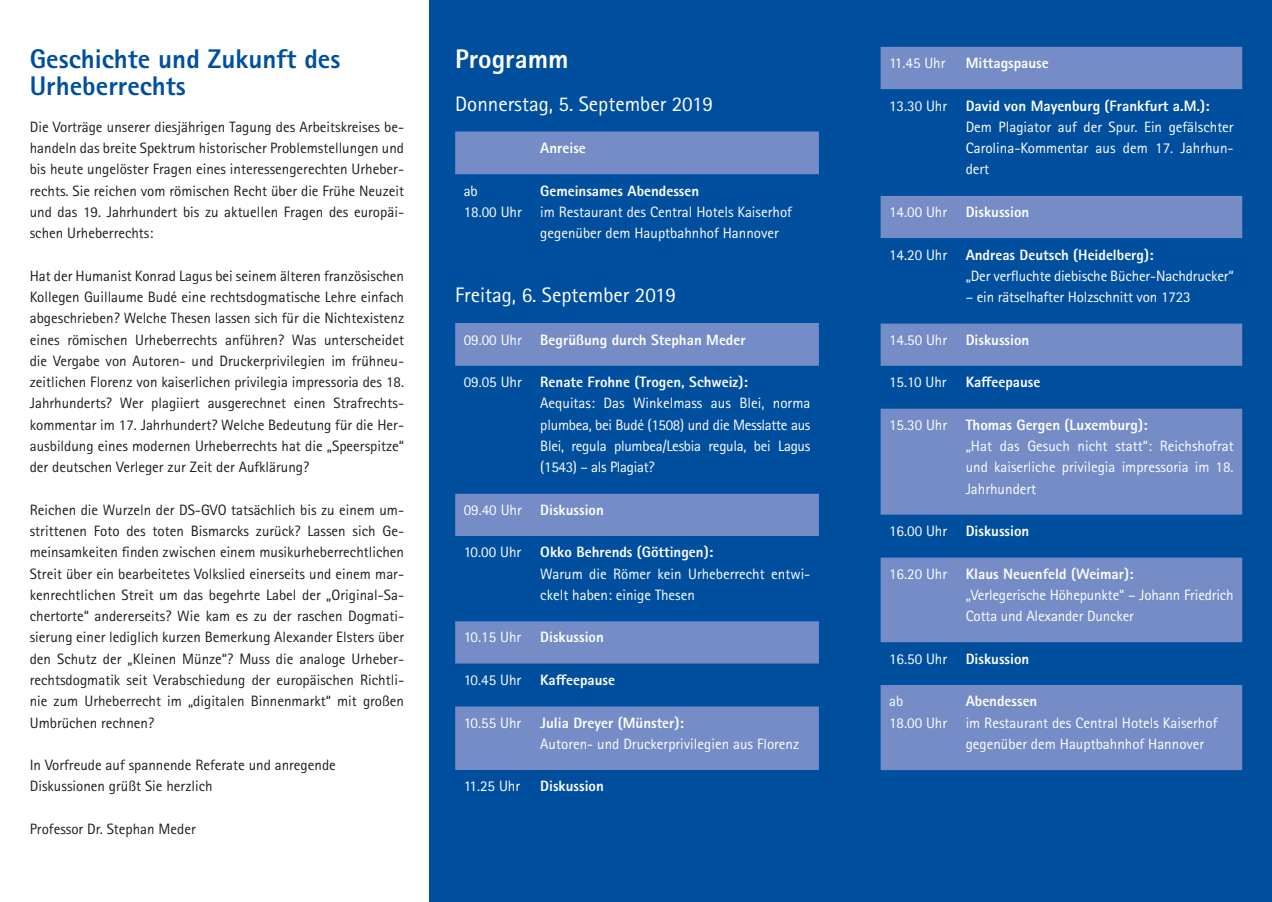
<style>
.page{position:relative;width:1272px;height:902px;background:#fff}
.page>*{position:absolute;margin:0;border:0;box-sizing:border-box;transform-origin:0 0}
.Überschrift_1{font:800 27px/27px "Rotis Sans Serif Std";color:#004f9f}
.Überschrift_1_weis{font:800 27px "Rotis Sans Serif Std";color:#fff}
.Überschrift_2{font:21px "Rotis Sans Serif Std";color:#fff}
.Text_normal{font:15px/21.3px "Rotis Sans Serif Std";color:#1d1d1b;text-align:justify}
.Text_normal_weiß{font:15px/21.3px "Rotis Sans Serif Std";color:#fff;text-align:justify}
.name{font:800 15px "Rotis Sans Serif Std";color:#fff}
</style>
<div class="page">
<div style="left:429px;top:0;width:842px;height:901px;background:#004f9f"></div>
<div style="left:455px;top:131px;width:364px;height:44px;background:#758cc6"></div>
<div style="left:455px;top:323px;width:364px;height:43px;background:#758cc6"></div>
<svg style="left:455px;top:493px;width:364px;height:277px;fill:#758cc6"></svg>
<div style="left:880px;top:47px;width:362px;height:723px;background:#758cc6"></div>
<svg style="left:880px;top:89px;width:362px;height:596px"></svg>
<p class="Überschrift_1" style="left:30px;top:45px;width:312px">Geschichte und Zukunft des<br>Urheberrechts</p>
<p class="Text_normal" style="left:30px;top:116px;width:376px">Die Vorträge unserer diesjährigen Tagung des Arbeitskreises be&shy;handeln das breite Spektrum historischer Problemstellungen und bis heute ungelöster Fragen eines interessengerechten Urheber&shy;rechts. Sie reichen vom römischen Recht über die Frühe Neuzeit und das 19. Jahrhundert bis zu aktuellen Fragen des europäi&shy;schen Urheberrechts:</p>
<p class="Text_normal" style="left:30px;top:265px;width:376px">Hat der Humanist Konrad Lagus bei seinem älteren französischen Kollegen Guillaume Budé eine rechtsdogmatische Lehre einfach abgeschrieben? Welche Thesen lassen sich für die Nichtexistenz eines römischen Urheberrechts anführen? Was unterscheidet die Vergabe von Autoren- und Druckerprivilegien im frühneu&shy;zeitlichen Florenz von kaiserlichen privilegia impressoria des 18.<br>Jahrhunderts? Wer plagiiert ausgerechnet einen Strafrechts&shy;kommentar im 17. Jahrhundert? Welche Bedeutung für die Her&shy;ausbildung eines modernen Urheberrechts hat die „Speerspitze“ der deutschen Verleger zur Zeit der Aufklärung?</p>
<p class="Text_normal" style="left:30px;top:499px;width:376px">Reichen die Wurzeln der DS-GVO tatsächlich bis zu einem um&shy;strittenen Foto des toten Bismarcks zurück? Lassen sich Ge&shy;meinsamkeiten finden zwischen einem musikurheberrechtlichen Streit über ein bearbeitetes Volkslied einerseits und einem mar&shy;kenrechtlichen Streit um das begehrte Label der „Original-Sa&shy;chertorte“ andererseits? Wie kam es zu der raschen Dogmati&shy;sierung einer lediglich kurzen Bemerkung Alexander Elsters über den Schutz der „Kleinen Münze“? Muss die analoge Urheber&shy;rechtsdogmatik seit Verabschiedung der europäischen Richtli&shy;nie zum Urheberrecht im „digitalen Binnenmarkt“ mit großen Umbrüchen rechnen?</p>
<p class="Text_normal" style="left:30px;top:754px;width:307px">In Vorfreude auf spannende Referate und anregende</p>
<p class="Text_normal" style="left:30px;top:775px;width:184px">Diskussionen grüßt Sie herzlich</p>
<p class="Text_normal" style="left:30px;top:818px;width:168px">Professor Dr. Stephan Meder</p>
<p class="Überschrift_1_weis" style="left:455px;top:42px;width:115px">Programm</p>
<p class="Überschrift_2" style="left:455px;top:91px;width:259px">Donnerstag, 5. September 2019</p>
<p class="name" style="left:540px;top:138px;width:47px">Anreise</p>
<p class="Text_normal_weiß" style="left:463px;top:180px;width:16px">ab</p>
<p class="Text_normal_weiß" style="left:463px;top:201px;width:60px">18.00 Uhr</p>
<p class="name" style="left:540px;top:181px;width:160px">Gemeinsames Abendessen</p>
<p class="Text_normal_weiß" style="left:540px;top:201px;width:253px">im Restaurant des Central Hotels Kaiserhof</p>
<p class="Text_normal_weiß" style="left:540px;top:223px;width:240px">gegenüber dem Hauptbahnhof Hannover</p>
<p class="Überschrift_2" style="left:455px;top:282px;width:222px">Freitag, 6. September 2019</p>
<p class="Text_normal_weiß" style="left:463px;top:329px;width:60px">09.00 Uhr</p>
<p class="name" style="left:540px;top:330px;width:207px">Begrüßung durch Stephan Meder</p>
<p class="Text_normal_weiß" style="left:463px;top:371px;width:60px">09.05 Uhr</p>
<p class="name" style="left:540px;top:372px;width:209px">Renate Frohne (Trogen, Schweiz):</p>
<p class="Text_normal_weiß" style="left:540px;top:393px;width:272px">Aequitas: Das Winkelmass aus Blei, norma plumbea, bei Budé (1508) und die Messlatte aus Blei, regula plumbea/Lesbia regula, bei Lagus (1543) – als Plagiat?</p>
<p class="Text_normal_weiß" style="left:463px;top:499px;width:60px">09.40 Uhr</p>
<p class="name" style="left:540px;top:500px;width:65px">Diskussion</p>
<p class="Text_normal_weiß" style="left:463px;top:541px;width:59px">10.00 Uhr</p>
<p class="name" style="left:540px;top:542px;width:174px">Okko Behrends (Göttingen):</p>
<p class="Text_normal_weiß" style="left:540px;top:563px;width:272px">Warum die Römer kein Urheberrecht entwi&shy;ckelt haben: einige Thesen</p>
<p class="Text_normal_weiß" style="left:463px;top:626px;width:59px">10.15 Uhr</p>
<p class="name" style="left:540px;top:627px;width:65px">Diskussion</p>
<p class="Text_normal_weiß" style="left:463px;top:669px;width:59px">10.45 Uhr</p>
<p class="name" style="left:540px;top:670px;width:76px">Kaffeepause</p>
<p class="Text_normal_weiß" style="left:463px;top:711px;width:59px">10.55 Uhr</p>
<p class="name" style="left:540px;top:712px;width:145px">Julia Dreyer (Münster):</p>
<p class="Text_normal_weiß" style="left:540px;top:733px;width:260px">Autoren- und Druckerprivilegien aus Florenz</p>
<p class="Text_normal_weiß" style="left:463px;top:775px;width:58px">11.25 Uhr</p>
<p class="name" style="left:540px;top:776px;width:65px">Diskussion</p>
<p class="Text_normal_weiß" style="left:889px;top:52px;width:58px">11.45 Uhr</p>
<p class="name" style="left:965px;top:53px;width:85px">Mittagspause</p>
<p class="Text_normal_weiß" style="left:889px;top:95px;width:60px">13.30 Uhr</p>
<p class="name" style="left:965px;top:96px;width:245px">David von Mayenburg (Frankfurt a.M.):</p>
<p class="Text_normal_weiß" style="left:965px;top:116px;width:269px">Dem Plagiator auf der Spur. Ein gefälschter Carolina-Kommentar aus dem 17. Jahrhun&shy;dert</p>
<p class="Text_normal_weiß" style="left:889px;top:201px;width:60px">14.00 Uhr</p>
<p class="name" style="left:965px;top:202px;width:65px">Diskussion</p>
<p class="Text_normal_weiß" style="left:889px;top:244px;width:60px">14.20 Uhr</p>
<p class="name" style="left:965px;top:245px;width:189px">Andreas Deutsch (Heidelberg):</p>
<p class="Text_normal_weiß" style="left:965px;top:265px;width:269px">„Der verfluchte diebische Bücher-Nachdrucker“</p>
<p class="Text_normal_weiß" style="left:965px;top:286px;width:226px">– ein rätselhafter Holzschnitt von 1723</p>
<p class="Text_normal_weiß" style="left:889px;top:329px;width:60px">14.50 Uhr</p>
<p class="name" style="left:965px;top:330px;width:65px">Diskussion</p>
<p class="Text_normal_weiß" style="left:889px;top:371px;width:59px">15.10 Uhr</p>
<p class="name" style="left:965px;top:372px;width:76px">Kaffeepause</p>
<p class="Text_normal_weiß" style="left:889px;top:414px;width:60px">15.30 Uhr</p>
<p class="name" style="left:965px;top:415px;width:183px">Thomas Gergen (Luxemburg):</p>
<p class="Text_normal_weiß" style="left:965px;top:435px;width:269px">„Hat das Gesuch nicht statt“: Reichshofrat und kaiserliche privilegia impressoria im 18.<br>Jahrhundert</p>
<p class="Text_normal_weiß" style="left:889px;top:520px;width:60px">16.00 Uhr</p>
<p class="name" style="left:965px;top:521px;width:65px">Diskussion</p>
<p class="Text_normal_weiß" style="left:889px;top:563px;width:60px">16.20 Uhr</p>
<p class="name" style="left:965px;top:564px;width:169px">Klaus Neuenfeld (Weimar):</p>
<p class="Text_normal_weiß" style="left:965px;top:584px;width:269px">„Verlegerische Höhepunkte“ – Johann Friedrich<br>Cotta und Alexander Duncker</p>
<p class="Text_normal_weiß" style="left:889px;top:648px;width:60px">16.50 Uhr</p>
<p class="name" style="left:965px;top:649px;width:65px">Diskussion</p>
<p class="Text_normal_weiß" style="left:889px;top:690px;width:16px">ab</p>
<p class="Text_normal_weiß" style="left:889px;top:711px;width:60px">18.00 Uhr</p>
<p class="name" style="left:965px;top:691px;width:73px">Abendessen</p>
<p class="Text_normal_weiß" style="left:965px;top:711px;width:253px">im Restaurant des Central Hotels Kaiserhof</p>
<p class="Text_normal_weiß" style="left:965px;top:733px;width:240px">gegenüber dem Hauptbahnhof Hannover</p>
</div>
